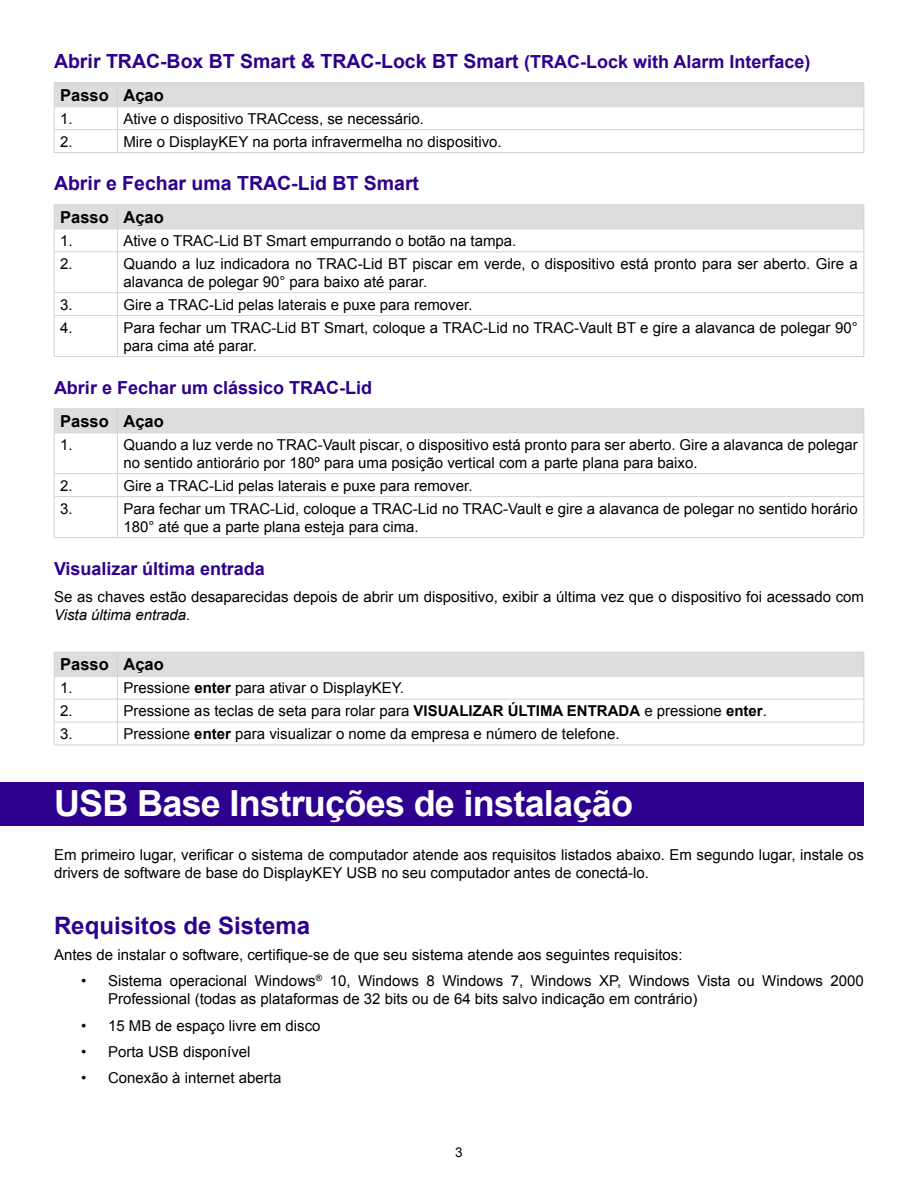
<style>
.page{position:relative;width:918px;height:1188px;background:#fff}
.page>*{position:absolute;margin:0;border:0;box-sizing:border-box;transform-origin:0 0}
.t1{font:700 36px "Arial";letter-spacing:-.02em;color:#fff}
.t2{font:700 24px "Arial";color:#2d008e}
.t3{font:700 19.5px "Arial";color:#2d008e}
.t4{font:700 18px "Arial";color:#2d008e}
.t5{font:700 16.5px "Arial";color:#000}
.t6{font:15px/18px "Arial";color:#000}
.t7{font:13.5px "Arial";color:#000}
.s1{font-size:18px}
.s2{font-style:italic}
.s3{font-weight:700}
</style>
<div class="page">
<div style="left:0;top:782px;width:863px;height:44px;background:#2d008e"></div>
<hr style="left:54px;top:82px;width:63px;height:1px;background:#d1d3d4">
<hr style="left:117px;top:82px;width:747px;height:1px;background:#d1d3d4">
<svg style="left:54px;top:83px;width:811px;height:69px"></svg>
<hr style="left:54px;top:152px;width:63px;height:1px;background:#d1d3d4">
<hr style="left:117px;top:152px;width:747px;height:1px;background:#d1d3d4">
<svg style="left:54px;top:205px;width:811px;height:47px"></svg>
<hr style="left:54px;top:252px;width:63px;height:1px;background:#d1d3d4">
<hr style="left:54px;top:252px;width:1px;height:41px;background:#d1d3d4">
<hr style="left:117px;top:252px;width:747px;height:1px;background:#d1d3d4">
<hr style="left:117px;top:252px;width:1px;height:41px;background:#d1d3d4">
<hr style="left:864px;top:252px;width:1px;height:41px;background:#d1d3d4">
<hr style="left:54px;top:292px;width:63px;height:1px;background:#d1d3d4">
<svg style="left:54px;top:293px;width:1px;height:22px"></svg>
<hr style="left:117px;top:292px;width:747px;height:1px;background:#d1d3d4">
<svg style="left:117px;top:293px;width:1px;height:22px"></svg>
<svg style="left:864px;top:293px;width:1px;height:22px"></svg>
<hr style="left:54px;top:315px;width:63px;height:1px;background:#d1d3d4">
<hr style="left:54px;top:316px;width:1px;height:40px;background:#d1d3d4">
<hr style="left:117px;top:315px;width:747px;height:1px;background:#d1d3d4">
<hr style="left:117px;top:316px;width:1px;height:40px;background:#d1d3d4">
<hr style="left:864px;top:316px;width:1px;height:40px;background:#d1d3d4">
<hr style="left:54px;top:356px;width:63px;height:1px;background:#d1d3d4">
<hr style="left:117px;top:356px;width:747px;height:1px;background:#d1d3d4">
<div style="left:54px;top:409px;width:811px;height:24px;background:#dcddde"></div>
<hr style="left:54px;top:433px;width:63px;height:1px;background:#d1d3d4">
<hr style="left:54px;top:433px;width:1px;height:41px;background:#d1d3d4">
<hr style="left:117px;top:433px;width:747px;height:1px;background:#d1d3d4">
<hr style="left:117px;top:433px;width:1px;height:41px;background:#d1d3d4">
<hr style="left:864px;top:433px;width:1px;height:41px;background:#d1d3d4">
<hr style="left:54px;top:473px;width:63px;height:1px;background:#d1d3d4">
<svg style="left:54px;top:474px;width:1px;height:22px"></svg>
<hr style="left:117px;top:473px;width:747px;height:1px;background:#d1d3d4">
<svg style="left:117px;top:474px;width:1px;height:22px"></svg>
<svg style="left:864px;top:474px;width:1px;height:22px"></svg>
<hr style="left:54px;top:496px;width:63px;height:1px;background:#d1d3d4">
<hr style="left:54px;top:497px;width:1px;height:40px;background:#d1d3d4">
<hr style="left:117px;top:496px;width:747px;height:1px;background:#d1d3d4">
<hr style="left:117px;top:497px;width:1px;height:40px;background:#d1d3d4">
<hr style="left:864px;top:497px;width:1px;height:40px;background:#d1d3d4">
<hr style="left:54px;top:537px;width:63px;height:1px;background:#d1d3d4">
<hr style="left:117px;top:537px;width:747px;height:1px;background:#d1d3d4">
<svg style="left:54px;top:652px;width:811px;height:93px"></svg>
<hr style="left:54px;top:745px;width:63px;height:1px;background:#d1d3d4">
<hr style="left:117px;top:745px;width:747px;height:1px;background:#d1d3d4">
<h3 class="t3" style="left:54px;top:48px;width:758px">Abrir TRAC-Box BT Smart &amp; TRAC-Lock BT Smart <span class="s1">(TRAC-Lock with Alarm Interface)</span></h3>
<p class="t5" style="left:60px;top:84px;width:105px">Passo Açao</p>
<p class="t6" style="left:60px;top:110px;width:14px">1.</p>
<p class="t6" style="left:123px;top:110px;width:302px">Ative o dispositivo TRACcess, se necessário.</p>
<p class="t6" style="left:60px;top:132px;width:14px">2.</p>
<p class="t6" style="left:123px;top:132px;width:380px">Mire o DisplayKEY na porta infravermelha no dispositivo.</p>
<h3 class="t3" style="left:54px;top:170px;width:367px">Abrir e Fechar uma TRAC-Lid BT Smart</h3>
<p class="t5" style="left:60px;top:206px;width:105px">Passo Açao</p>
<p class="t6" style="left:60px;top:232px;width:14px">1.</p>
<p class="t6" style="left:123px;top:232px;width:394px">Ative o TRAC-Lid BT Smart empurrando o botão na tampa.</p>
<p class="t6" style="left:60px;top:255px;width:14px">2.</p>
<p class="t6" style="left:123px;top:255px;width:736px">Quando a luz indicadora no TRAC-Lid BT piscar em verde, o dispositivo está pronto para ser aberto. Gire a alavanca de polegar 90° para baixo até parar.</p>
<p class="t6" style="left:60px;top:296px;width:14px">3.</p>
<p class="t6" style="left:123px;top:296px;width:351px">Gire a TRAC-Lid pelas laterais e puxe para remover.</p>
<p class="t6" style="left:60px;top:318px;width:14px">4.</p>
<p class="t6" style="left:123px;top:318px;width:736px">Para fechar um TRAC-Lid BT Smart, coloque a TRAC-Lid no TRAC-Vault BT e gire a alavanca de polegar 90° para cima até parar.</p>
<p class="t4" style="left:54px;top:376px;width:320px">Abrir e Fechar um clássico TRAC-Lid</p>
<p class="t5" style="left:60px;top:410px;width:105px">Passo Açao</p>
<p class="t6" style="left:60px;top:436px;width:14px">1.</p>
<p class="t6" style="left:123px;top:436px;width:736px">Quando a luz verde no TRAC-Vault piscar, o dispositivo está pronto para ser aberto. Gire a alavanca de polegar no sentido antiorário por 180º para uma posição vertical com a parte plana para baixo.</p>
<p class="t6" style="left:60px;top:477px;width:14px">2.</p>
<p class="t6" style="left:123px;top:477px;width:351px">Gire a TRAC-Lid pelas laterais e puxe para remover.</p>
<p class="t6" style="left:60px;top:499px;width:14px">3.</p>
<p class="t6" style="left:123px;top:499px;width:736px">Para fechar um TRAC-Lid, coloque a TRAC-Lid no TRAC-Vault e gire a alavanca de polegar no sentido horário<br>180° até que a parte plana esteja para cima.</p>
<p class="t4" style="left:54px;top:557px;width:212px">Visualizar última entrada</p>
<p class="t6" style="left:54px;top:588px;width:812px">Se as chaves estão desaparecidas depois de abrir um dispositivo, exibir a última vez que o dispositivo foi acessado com<br><span class="s2">Vista última entrada</span>.</p>
<p class="t5" style="left:60px;top:653px;width:105px">Passo Açao</p>
<p class="t6" style="left:60px;top:679px;width:14px">1.</p>
<p class="t6" style="left:123px;top:679px;width:282px">Pressione <span class="s3">enter</span> para ativar o DisplayKEY.</p>
<p class="t6" style="left:60px;top:702px;width:14px">2.</p>
<p class="t6" style="left:123px;top:702px;width:645px">Pressione as teclas de seta para rolar para <span class="s3">VISUALIZAR ÚLTIMA ENTRADA</span> e pressione <span class="s3">enter</span>.</p>
<p class="t6" style="left:60px;top:725px;width:14px">3.</p>
<p class="t6" style="left:123px;top:725px;width:498px">Pressione <span class="s3">enter</span> para visualizar o nome da empresa e número de telefone.</p>
<h1 class="t1" style="left:54px;top:780px;width:581px">USB Base Instruções de instalação</h1>
<p class="t6" style="left:54px;top:846px;width:811px">Em primeiro lugar, verificar o sistema de computador atende aos requisitos listados abaixo. Em segundo lugar, instale os drivers de software de base do DisplayKEY USB no seu computador antes de conectá-lo.</p>
<h2 class="t2" style="left:54px;top:909px;width:258px">Requisitos de Sistema</h2>
<p class="t6" style="left:54px;top:946px;width:630px">Antes de instalar o software, certifique-se de que seu sistema atende aos seguintes requisitos:</p>
<p class="t6" style="left:108px;top:972px;width:757px;text-indent:-27px">• Sistema operacional Windows<sup>®</sup> 10, Windows 8 Windows 7, Windows XP, Windows Vista ou Windows 2000<br>Professional (todas as plataformas de 32 bits ou de 64 bits salvo indicação em contrário)</p>
<p class="t6" style="left:81px;top:1017px;width:241px">• 15 MB de espaço livre em disco</p>
<p class="t6" style="left:81px;top:1043px;width:171px">• Porta USB disponível</p>
<p class="t6" style="left:81px;top:1069px;width:202px">• Conexão à internet aberta</p>
<p class="t7" style="left:455px;top:1143px;width:9px">3</p>
</div>
